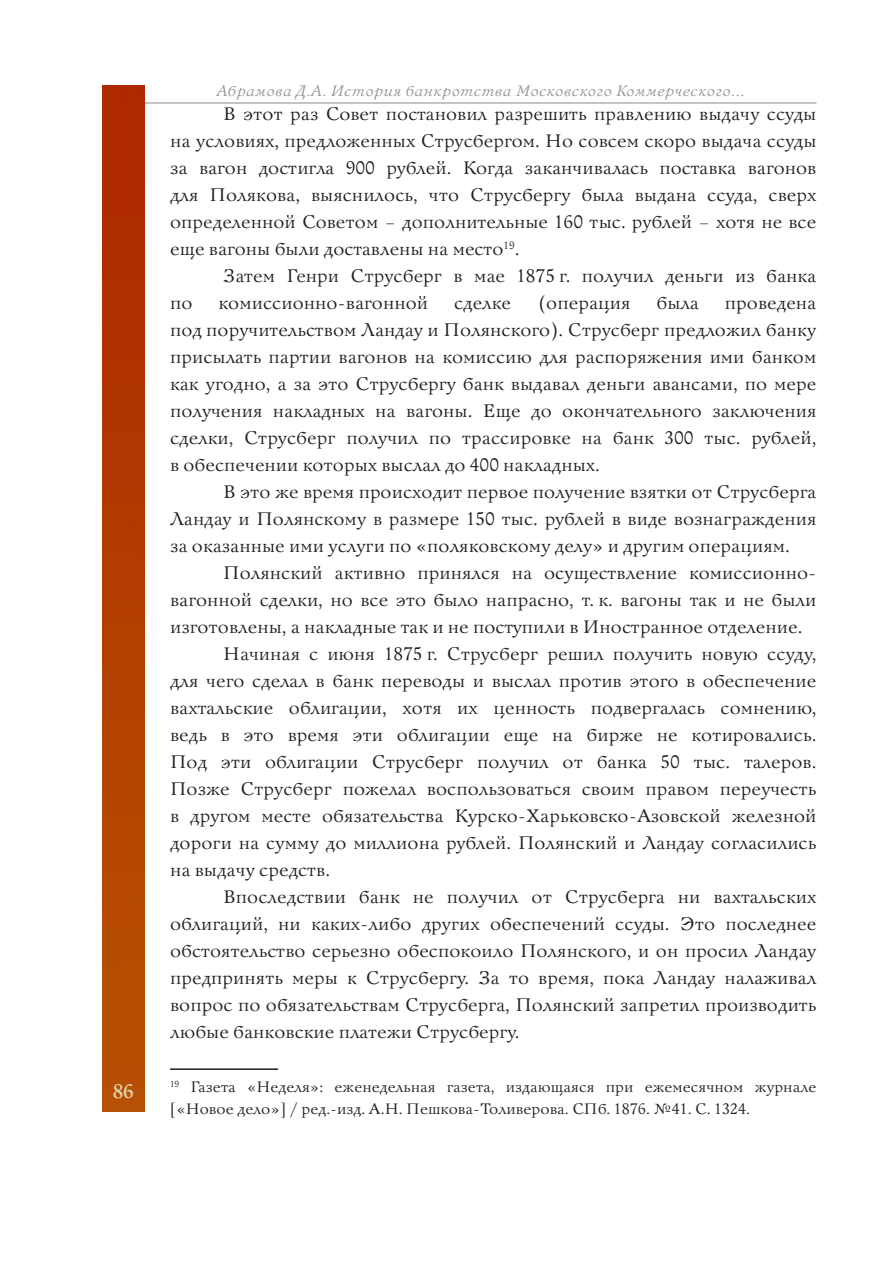
<style>
.page{position:relative;width:893px;height:1263px;background:#fff}
.page>*{position:absolute;margin:0;border:0;box-sizing:border-box;transform-origin:0 0}
.t1{font:700 19.5px "Bannikova";color:#e1d4b0}
.t2{font:18px/27px "Bannikova";color:#231f20;text-align:justify}
.t3{font:15px/22.5px "Bannikova";color:#231f20}
.t4{font:italic 15px "Bannikova";letter-spacing:.02em;color:#939598}
</style>
<div class="page">
<hr style="left:145px;top:102px;width:671px;height:2px;background:#939598">
<img style="left:102px;top:85px;width:43px;height:1027px">
<hr style="left:170px;top:1068px;width:108px;height:2px;background:#231f20">
<p class="t1" style="left:113px;top:1079px;width:23px">86</p>
<p class="t4" style="left:216px;top:82px;width:530px">Абрамова Д.А. История банкротства Московского Коммерческого...</p>
<p class="t2" style="left:170px;top:100px;width:648px;text-indent:53px">В этот раз Совет постановил разрешить правлению выдачу ссуды на условиях, предложенных Струсбергом. Но совсем скоро выдача ссуды за вагон достигла 900 рублей. Когда заканчивалась поставка вагонов для Полякова, выяснилось, что Струсбергу была выдана ссуда, сверх определенной Советом – дополнительные 160 тыс. рублей – хотя не все еще вагоны были доставлены на место<sup>19</sup>.</p>
<p class="t2" style="left:223px;top:262px;width:595px">Затем Генри Струсберг в мае 1875 г. получил деньги из банка</p>
<p class="t2" style="left:170px;top:289px;width:24px">по</p>
<p class="t2" style="left:219px;top:289px;width:211px">комиссионно-вагонной</p>
<p class="t2" style="left:454px;top:289px;width:58px">сделке</p>
<p class="t2" style="left:537px;top:289px;width:95px">(операция</p>
<p class="t2" style="left:656px;top:289px;width:44px">была</p>
<p class="t2" style="left:170px;top:289px;width:648px;text-indent:555px">проведена под поручительством Ландау и Полянского). Струсберг предложил банку присылать партии вагонов на комиссию для распоряжения ими банком как угодно, а за это Струсбергу банк выдавал деньги авансами, по мере получения накладных на вагоны. Еще до окончательного заключения сделки, Струсберг получил по трассировке на банк 300 тыс. рублей, в обеспечении которых выслал до 400 накладных.</p>
<p class="t2" style="left:170px;top:478px;width:648px;text-indent:53px">В это же время происходит первое получение взятки от Струсберга Ландау и Полянскому в размере 150 тыс. рублей в виде вознаграждения за оказанные ими услуги по «поляковскому делу» и другим операциям.</p>
<p class="t2" style="left:170px;top:559px;width:648px;text-indent:53px">Полянский активно принялся на осуществление комиссионно&shy;вагонной сделки, но все это было напрасно, т. к. вагоны так и не были изготовлены, а накладные так и не поступили в Иностранное отделение.</p>
<p class="t2" style="left:170px;top:640px;width:648px;text-indent:53px">Начиная с июня 1875 г. Струсберг решил получить новую ссуду, для чего сделал в банк переводы и выслал против этого в обеспечение вахтальские облигации, хотя их ценность подвергалась сомнению, ведь в это время эти облигации еще на бирже не котировались.<br>Под эти облигации Струсберг получил от банка 50 тыс. талеров.<br>Позже Струсберг пожелал воспользоваться своим правом переучесть в другом месте обязательства Курско-Харьковско-Азовской железной дороги на сумму до миллиона рублей. Полянский и Ландау согласились на выдачу средств.</p>
<p class="t2" style="left:170px;top:883px;width:648px;text-indent:53px">Впоследствии банк не получил от Струсберга ни вахтальских облигаций, ни каких-либо других обеспечений ссуды. Это последнее обстоятельство серьезно обеспокоило Полянского, и он просил Ландау предпринять меры к Струсбергу. За то время, пока Ландау налаживал вопрос по обязательствам Струсберга, Полянский запретил производить любые банковские платежи Струсбергу.</p>
<p class="t3" style="left:170px;top:1075px;width:648px"><sup>19</sup> Газета «Неделя»: еженедельная газета, издающаяся при ежемесячном журнале [«Новое дело»] / ред.-изд. А.Н. Пешкова-Толиверова. СПб. 1876. №41. С. 1324.</p>
</div>
